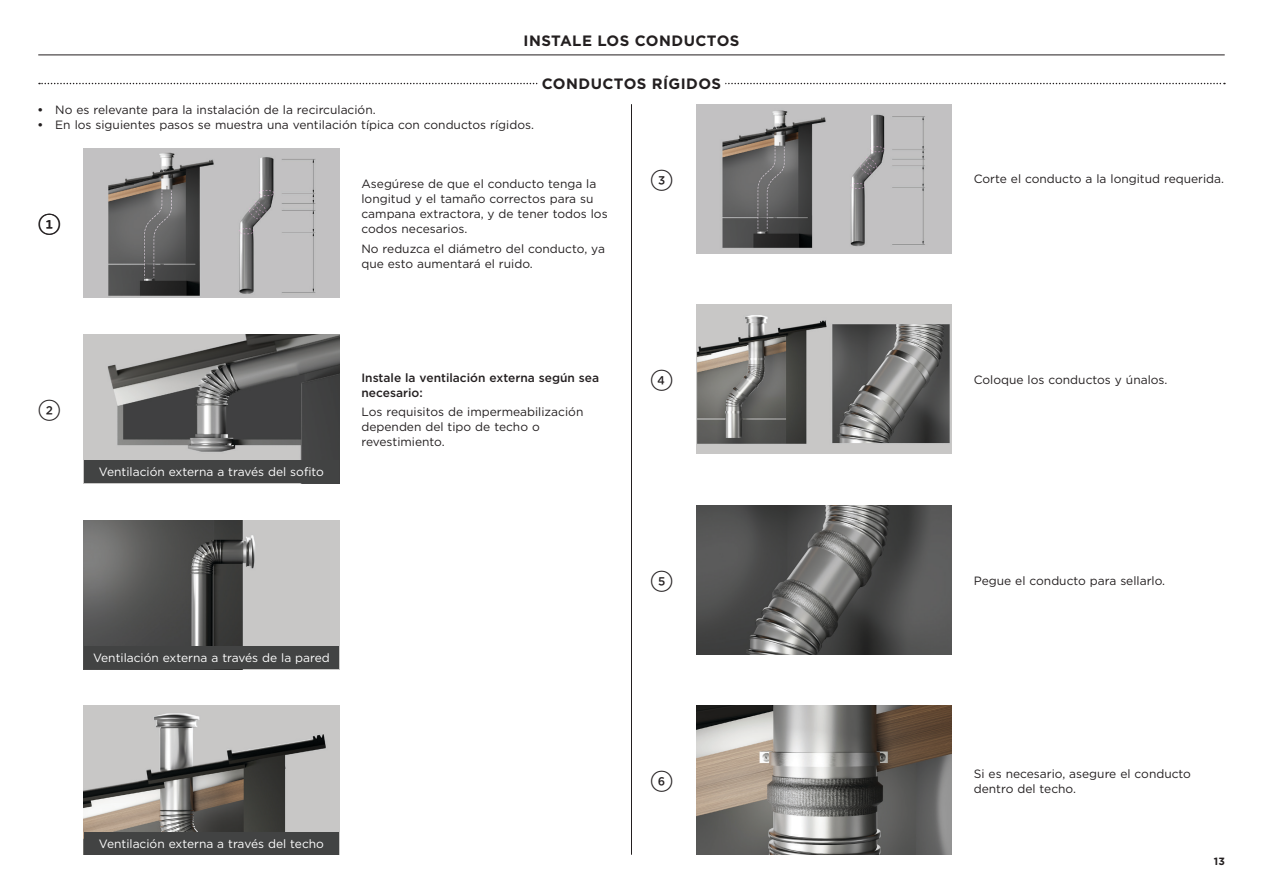
<style>
.page{position:relative;width:1263px;height:893px;background:#fff}
.page>*{position:absolute;margin:0;border:0;box-sizing:border-box;transform-origin:0 0}
.t1{font:500 22.5px "Gotham FP Nos";color:#231f20}
.t2{font:700 15px "Gotham";letter-spacing:.03em;color:#231f20}
.t3{font:12px/15px "Gotham";color:#231f20}
.t4{font:12px "Gotham";color:#fff}
.t5{font:500 12px/15px "Gotham";color:#231f20}
.t6{font:700 10.5px "Gotham";color:#231f20}
</style>
<div class="page">
<hr style="left:38px;top:55px;width:1187px;height:1px;background:#231f20">
<hr style="left:631px;top:104px;width:1px;height:751px;background:#231f20">
<svg style="left:39px;top:83px;width:1186px;height:1px"></svg>
<div style="left:538px;top:81px;width:187px;height:5px;background:#fff"></div>
<svg style="left:84px;top:149px;width:255px;height:149px;background:#9e9d9d"></svg>
<img style="left:84px;top:334px;width:255px;height:126px">
<div style="left:84px;top:460px;width:255px;height:23px;background:#424343"></div>
<img style="left:84px;top:520px;width:255px;height:126px">
<img style="left:84px;top:706px;width:255px;height:126px">
<img style="left:696px;top:104px;width:255px;height:149px">
<img style="left:696px;top:505px;width:255px;height:149px">
<img style="left:696px;top:305px;width:255px;height:149px">
<img style="left:696px;top:706px;width:255px;height:149px">
<div style="left:84px;top:646px;width:255px;height:23px;background:#424343"></div>
<div style="left:84px;top:832px;width:255px;height:23px;background:#424343"></div>
<p class="t2" style="left:524px;top:31px;width:217px">INSTALE LOS CONDUCTOS</p>
<p class="t3" style="left:55px;top:102px;width:480px">No es relevante para la instalación de la recirculación.<br>En los siguientes pasos se muestra una ventilación típica con conductos rígidos.</p>
<p class="t2" style="left:542px;top:73px;width:181px">CONDUCTOS RÍGIDOS</p>
<h1 class="t1" style="left:38px;top:214px;width:24px">1</h1>
<p class="t3" style="left:361px;top:176px;width:248px">Asegúrese de que el conducto tenga la longitud y el tamaño correctos para su campana extractora, y de tener todos los codos necesarios.</p>
<p class="t3" style="left:361px;top:241px;width:245px">No reduzca el diámetro del conducto, ya que esto aumentará el ruido.</p>
<h1 class="t1" style="left:38px;top:400px;width:24px">2</h1>
<p class="t4" style="left:99px;top:464px;width:227px">Ventilación externa a través del sofito</p>
<p class="t5" style="left:361px;top:370px;width:239px">Instale la ventilación externa según sea necesario:</p>
<p class="t3" style="left:361px;top:404px;width:223px">Los requisitos de impermeabilización dependen del tipo de techo o revestimiento.</p>
<p class="t4" style="left:93px;top:650px;width:238px">Ventilación externa a través de la pared</p>
<p class="t4" style="left:99px;top:835px;width:227px">Ventilación externa a través del techo</p>
<h1 class="t1" style="left:651px;top:169px;width:24px">3</h1>
<p class="t3" style="left:974px;top:171px;width:252px">Corte el conducto a la longitud requerida.</p>
<h1 class="t1" style="left:651px;top:370px;width:24px">4</h1>
<p class="t3" style="left:974px;top:372px;width:195px">Coloque los conductos y únalos.</p>
<h1 class="t1" style="left:651px;top:570px;width:24px">5</h1>
<p class="t3" style="left:974px;top:572px;width:193px">Pegue el conducto para sellarlo.</p>
<h1 class="t1" style="left:651px;top:771px;width:24px">6</h1>
<p class="t3" style="left:974px;top:766px;width:219px">Si es necesario, asegure el conducto dentro del techo.</p>
<p class="t6" style="left:1214px;top:854px;width:12px">13</p>
</div>
